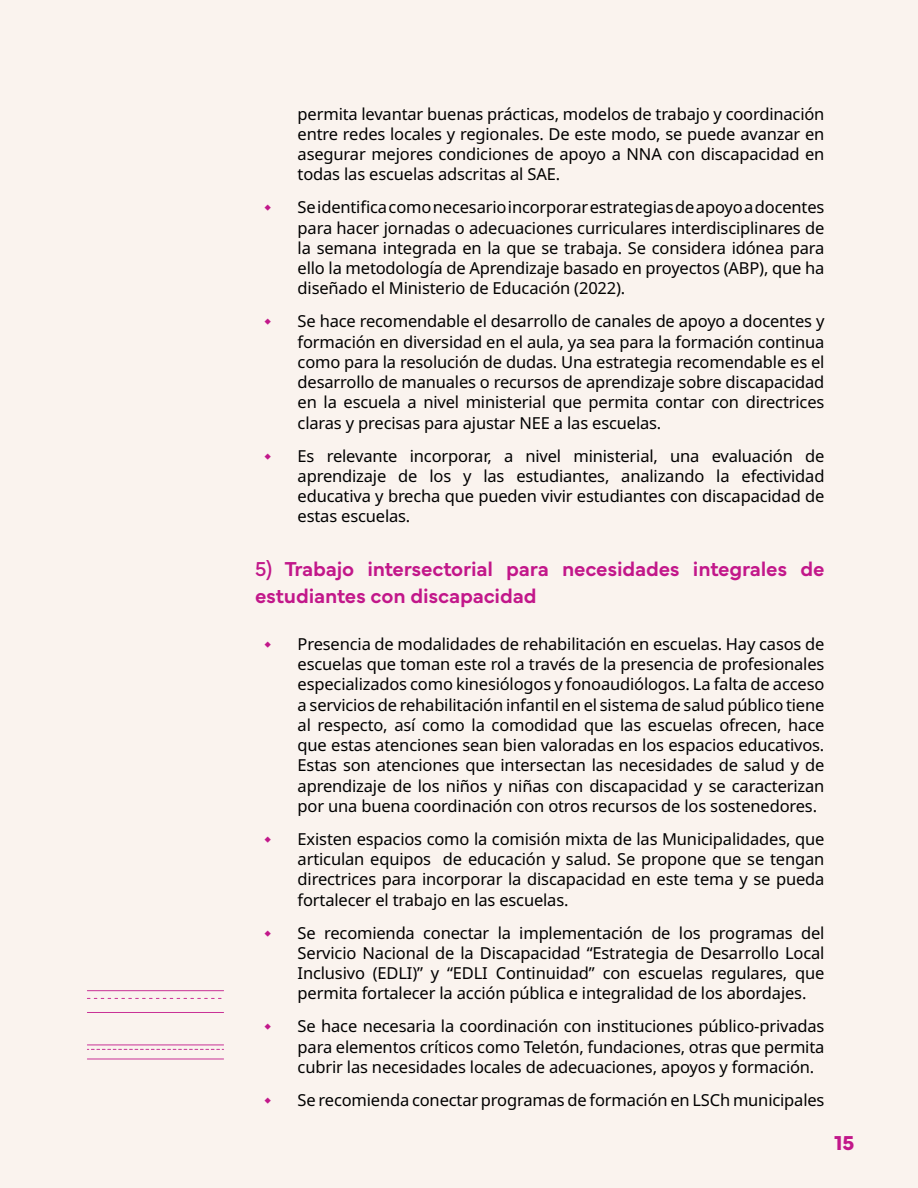
<style>
.page{position:relative;width:918px;height:1188px;background:#faf2ed}
.page>*{position:absolute;margin:0;border:0;box-sizing:border-box;transform-origin:0 0}
.bajada_titulo{font:600 21px/27px "Mundial";letter-spacing:-.01em;color:#c2178a}
.t1{font:700 21px "Mundial";color:#c2178a}
.t2{font:16.5px/20.2px "Noto Sans";letter-spacing:-.01em;color:#000;text-align:justify}
.s1{font-weight:400}
</style>
<div class="page">
<hr style="left:87px;top:1012px;width:137px;height:1px;background:#c2178a">
<svg style="left:87px;top:998px;width:135px;height:1px"></svg>
<hr style="left:87px;top:1059px;width:137px;height:1px;background:#c2178a">
<hr style="left:87px;top:1045px;width:137px;height:1px;background:#c2178a">
<svg style="left:87px;top:1049px;width:137px;height:1px"></svg>
<hr style="left:87px;top:990px;width:137px;height:1px;background:#c2178a">
<p class="t2" style="left:298px;top:104px;width:528px">permita levantar buenas prácticas, modelos de trabajo y coordinación entre redes locales y regionales. De este modo, se puede avanzar en asegurar mejores condiciones de apoyo a NNA con discapacidad en todas las escuelas adscritas al SAE.</p>
<p class="t2" style="left:298px;top:198px;width:528px">Se identifica como necesario incorporar estrategias de apoyo a docentes para hacer jornadas o adecuaciones curriculares interdisciplinares de la semana integrada en la que se trabaja. Se considera idónea para ello la metodología de Aprendizaje basado en proyectos (ABP), que ha diseñado el Ministerio de Educación (2022).</p>
<p class="t2" style="left:298px;top:312px;width:528px">Se hace recomendable el desarrollo de canales de apoyo a docentes y formación en diversidad en el aula, ya sea para la formación continua como para la resolución de dudas. Una estrategia recomendable es el desarrollo de manuales o recursos de aprendizaje sobre discapacidad en la escuela a nivel ministerial que permita contar con directrices claras y precisas para ajustar NEE a las escuelas.</p>
<p class="t2" style="left:298px;top:446px;width:528px">Es relevante incorporar, a nivel ministerial, una evaluación de aprendizaje de los y las estudiantes, analizando la efectividad educativa y brecha que pueden vivir estudiantes con discapacidad de estas escuelas.</p>
<p class="bajada_titulo" style="left:255px;top:553px;width:571px"><span class="s1">5)</span> Trabajo intersectorial para necesidades integrales de estudiantes con discapacidad</p>
<p class="t2" style="left:298px;top:634px;width:528px">Presencia de modalidades de rehabilitación en escuelas. Hay casos de escuelas que toman este rol a través de la presencia de profesionales especializados como kinesiólogos y fonoaudiólogos. La falta de acceso a servicios de rehabilitación infantil en el sistema de salud público tiene al respecto, así como la comodidad que las escuelas ofrecen, hace que estas atenciones sean bien valoradas en los espacios educativos.<br>Estas son atenciones que intersectan las necesidades de salud y de aprendizaje de los niños y niñas con discapacidad y se caracterizan por una buena coordinación con otros recursos de los sostenedores.</p>
<p class="t2" style="left:298px;top:829px;width:528px">Existen espacios como la comisión mixta de las Municipalidades, que articulan equipos de educación y salud. Se propone que se tengan directrices para incorporar la discapacidad en este tema y se pueda fortalecer el trabajo en las escuelas.</p>
<p class="t2" style="left:298px;top:923px;width:528px">Se recomienda conectar la implementación de los programas del Servicio Nacional de la Discapacidad “Estrategia de Desarrollo Local Inclusivo (EDLI)” y “EDLI Continuidad” con escuelas regulares, que permita fortalecer la acción pública e integralidad de los abordajes.</p>
<p class="t2" style="left:298px;top:1017px;width:528px">Se hace necesaria la coordinación con instituciones público-privadas para elementos críticos como Teletón, fundaciones, otras que permita cubrir las necesidades locales de adecuaciones, apoyos y formación.</p>
<p class="t2" style="left:298px;top:1090px;width:528px">Se recomienda conectar programas de formación en LSCh municipales</p>
<p class="t1" style="left:834px;top:1126px;width:22px">15</p>
</div>
